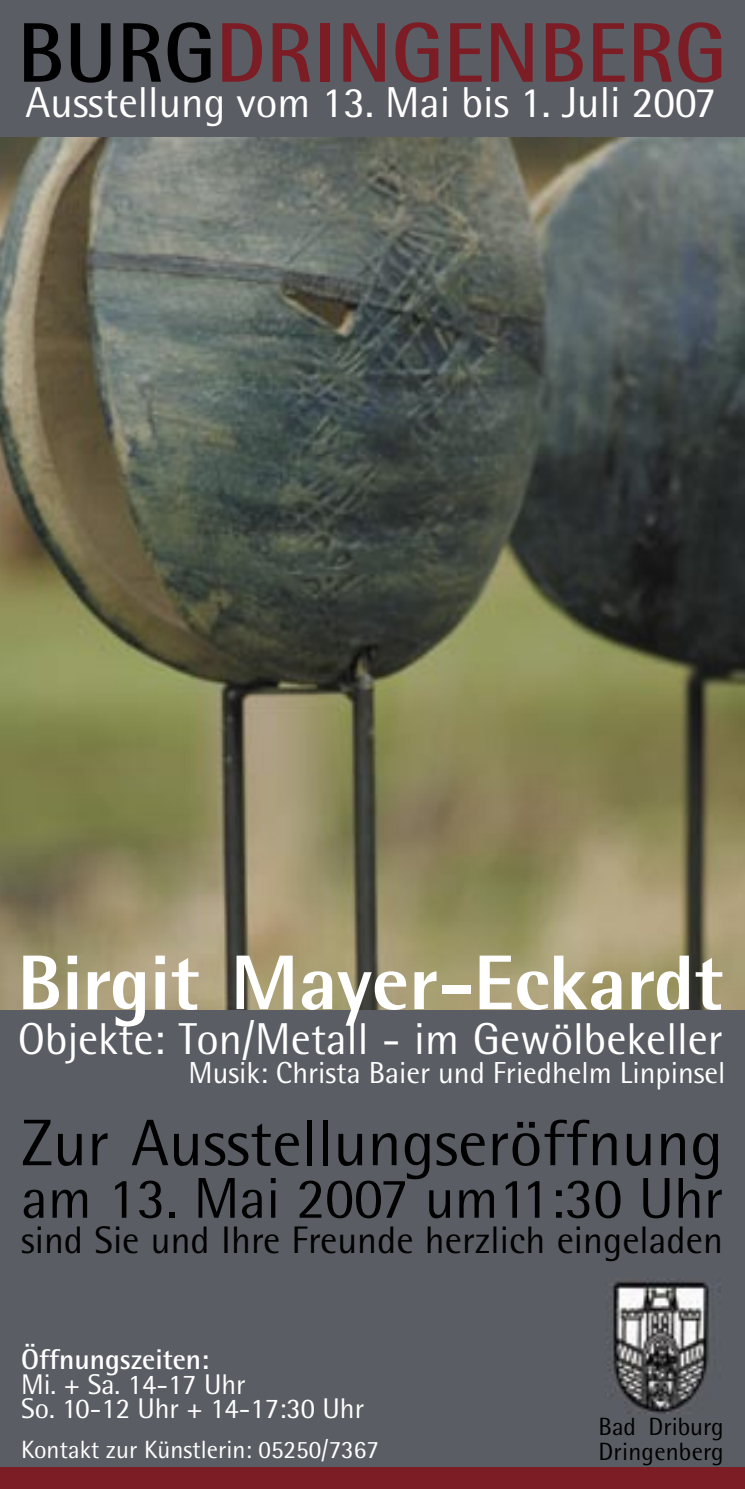
<style>
.page{position:relative;width:745px;height:1489px;background:#fff}
.page>*{position:absolute;margin:0;border:0;box-sizing:border-box;transform-origin:0 0}
.t1{font:700 84.75px "Rotis Semi Sans";color:#7c1c25}
.t2{font:800 77.5px "Rotis Semi Sans";color:#fff}
.t3{font:65.75px "Rotis Semi Sans";color:#000}
.t4{font:57.5px "Rotis Semi Sans";color:#000}
.t5{font:44.75px "Rotis Semi Sans";color:#fff}
.t6{font:43.25px "Rotis Semi Sans";color:#fff}
.t7{font:38.25px "Rotis Semi Sans";color:#000}
.t8{font:30.25px "Rotis Semi Sans";color:#fff}
.t9{font:28.5px/24.8px "Rotis Semi Sans";color:#fff}
.t10{font:700 28.5px "Rotis Semi Sans";color:#fff}
.t11{font:25px "Rotis Semi Sans";color:#fff}
.t12{font:25px/24.8px "Rotis Semi Sans";letter-spacing:.005em;color:#000}
.s1{color:#000}
</style>
<div class="page">
<div style="left:0;top:0;width:744px;height:1467px;background:#5a5d63"></div>
<img style="left:0;top:137px;width:744px;height:872px">
<div style="left:0;top:1467px;width:744px;height:21px;background:#7c1c25"></div>
<img style="left:604px;top:1278px;width:115px;height:134px">
<h1 class="t1" style="left:18px;top:1px;width:709px"><span class="s1">BURG</span>DRINGENBERG</h1>
<h3 class="t6" style="left:26px;top:77px;width:691px">Ausstellung vom 13. Mai bis 1. Juli 2007</h3>
<h2 class="t2" style="left:18px;top:933px;width:706px">Birgit Mayer-Eckardt</h2>
<h3 class="t5" style="left:18px;top:1012px;width:706px">Objekte: Ton/Metall - im Gewölbekeller</h3>
<p class="t8" style="left:188px;top:1055px;width:538px">Musik: Christa Baier und Friedhelm Linpinsel</p>
<h3 class="t3" style="left:21px;top:1104px;width:703px">Zur Ausstellungseröffnung</h3>
<h3 class="t4" style="left:21px;top:1164px;width:703px">am 13. Mai 2007 um11:30 Uhr</h3>
<p class="t7" style="left:21px;top:1217px;width:702px">sind Sie und Ihre Freunde herzlich eingeladen</p>
<p class="t10" style="left:21px;top:1341px;width:189px">Öffnungszeiten:</p>
<p class="t9" style="left:21px;top:1371px;width:344px">Mi. + Sa. 14-17 Uhr<br>So. 10-12 Uhr + 14-17:30 Uhr</p>
<p class="t11" style="left:21px;top:1434px;width:359px">Kontakt zur Künstlerin: 05250/7367</p>
<p class="t12" style="left:598px;top:1413px;width:127px">Bad Driburg<br>Dringenberg</p>
</div>
